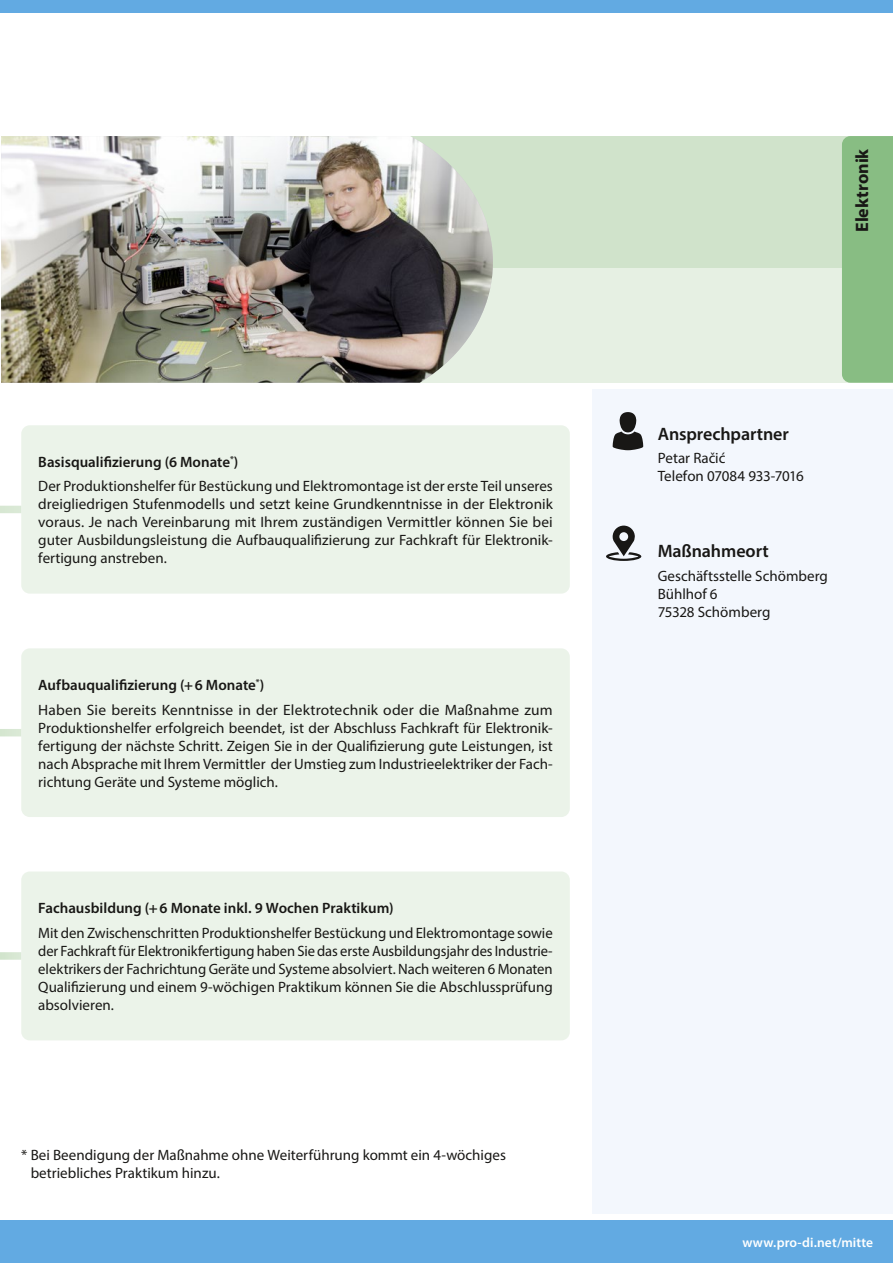
<style>
.page{position:relative;width:893px;height:1263px;background:#fff}
.page>*{position:absolute;margin:0;border:0;box-sizing:border-box;transform-origin:0 0}
.t1{font:600 18px "Myriad Pro";letter-spacing:-.005em;color:#181715}
.t2{font:700 18px "Myriad Pro";color:#181715}
.t3{font:15px/18px "Myriad Pro";color:#181715}
.t4{font:600 15px "Myriad Pro";color:#181715}
.t5{font:600 13.5px "Myriad Pro";letter-spacing:.005em;color:#fff}
.s1{font-weight:600}
</style>
<div class="page">
<div style="left:592px;top:389px;width:301px;height:825px;background:#f3f7fd"></div>
<div style="left:1px;top:136px;width:892px;height:247px;background:#e6f0e3"></div>
<div style="left:1px;top:136px;width:892px;height:132px;background:#d0e3cb"></div>
<img style="left:1px;top:136px;width:492px;height:247px">
<svg style="left:613px;top:412px;width:30px;height:38px"></svg>
<svg style="left:606px;top:526px;width:35px;height:35px"></svg>
<div style="left:21px;top:425px;width:549px;height:169px;background:#ebf3e9;border-radius:9px"></div>
<div style="left:21px;top:648px;width:549px;height:169px;background:#ebf3e9;border-radius:9px"></div>
<div style="left:21px;top:871px;width:549px;height:169px;background:#ebf3e9;border-radius:9px"></div>
<div style="left:0;top:506px;width:21px;height:7px;background:#d9e8d4"></div>
<div style="left:0;top:729px;width:21px;height:7px;background:#d8e7d3"></div>
<div style="left:0;top:952px;width:21px;height:8px;background:#d6e6d1"></div>
<div style="left:0;top:0;width:893px;height:13px;background:#62aae2"></div>
<div style="left:0;top:1220px;width:893px;height:43px;background:#62aae2"></div>
<div style="left:842px;top:136px;width:51px;height:247px;background:#88bd83"></div>
<p class="t3" style="left:38px;top:449px;width:516px;line-height:24.3px"><span class="s1">Basisqualifizierung (6 Monate</span><sup>*</sup><span class="s1">)<br></span>Der Produktionshelfer für Bestückung und Elektromontage ist der erste Teil unseres</p>
<p class="t3" style="left:38px;top:495px;width:516px;text-align:justify">dreigliedrigen Stufenmodells und setzt keine Grundkenntnisse in der Elektronik voraus. Je nach Vereinbarung mit Ihrem zuständigen Vermittler können Sie bei guter Ausbildungsleistung die Aufbauqualifizierung zur Fachkraft für Elektronik&shy;fertigung anstreben.</p>
<p class="t3" style="left:38px;top:673px;width:516px;line-height:24.5px"><span class="s1">Aufbauqualifizierung (+6 Monate</span><sup>*</sup><span class="s1">)<br></span>Haben Sie bereits Kenntnisse in der Elektrotechnik oder die Maßnahme zum</p>
<p class="t3" style="left:38px;top:718px;width:516px;text-align:justify">Produktionshelfer erfolgreich beendet, ist der Abschluss Fachkraft für Elektronik&shy;fertigung der nächste Schritt. Zeigen Sie in der Qualifizierung gute Leistungen, ist nach Absprache mit Ihrem Vermittler der Umstieg zum Industrieelektriker der Fach&shy;richtung Geräte und Systeme möglich.</p>
<p class="t4" style="left:38px;top:899px;width:357px">Fachausbildung (+6 Monate inkl. 9 Wochen Praktikum)</p>
<p class="t3" style="left:38px;top:923px;width:516px;text-align:justify">Mit den Zwischenschritten Produktionshelfer Bestückung und Elektromontage sowie der Fachkraft für Elektronikfertigung haben Sie das erste Ausbildungsjahr des Industrie&shy;elektrikers der Fachrichtung Geräte und Systeme absolviert. Nach weiteren 6 Monaten Qualifizierung und einem 9-wöchigen Praktikum können Sie die Abschlussprüfung absolvieren.</p>
<p class="t3" style="left:31px;top:1146px;width:477px;text-indent:-9px">* Bei Beendigung der Maßnahme ohne Weiterführung kommt ein 4-wöchiges betriebliches Praktikum hinzu.</p>
<p class="t2" style="left:850px;top:232px;width:85px;rotate:-90deg">Elektronik</p>
<p class="t1" style="left:658px;top:423px;width:133px">Ansprechpartner</p>
<p class="t3" style="left:658px;top:449px;width:147px">Petar Račić<br>Telefon 07084 933-7016</p>
<p class="t1" style="left:658px;top:539px;width:113px">Maßnahmeort</p>
<p class="t3" style="left:658px;top:567px;width:172px">Geschäftsstelle Schömberg<br>Bühlhof 6<br>75328 Schömberg</p>
<p class="t5" style="left:742px;top:1234px;width:132px">www.pro-di.net/mitte</p>
</div>
